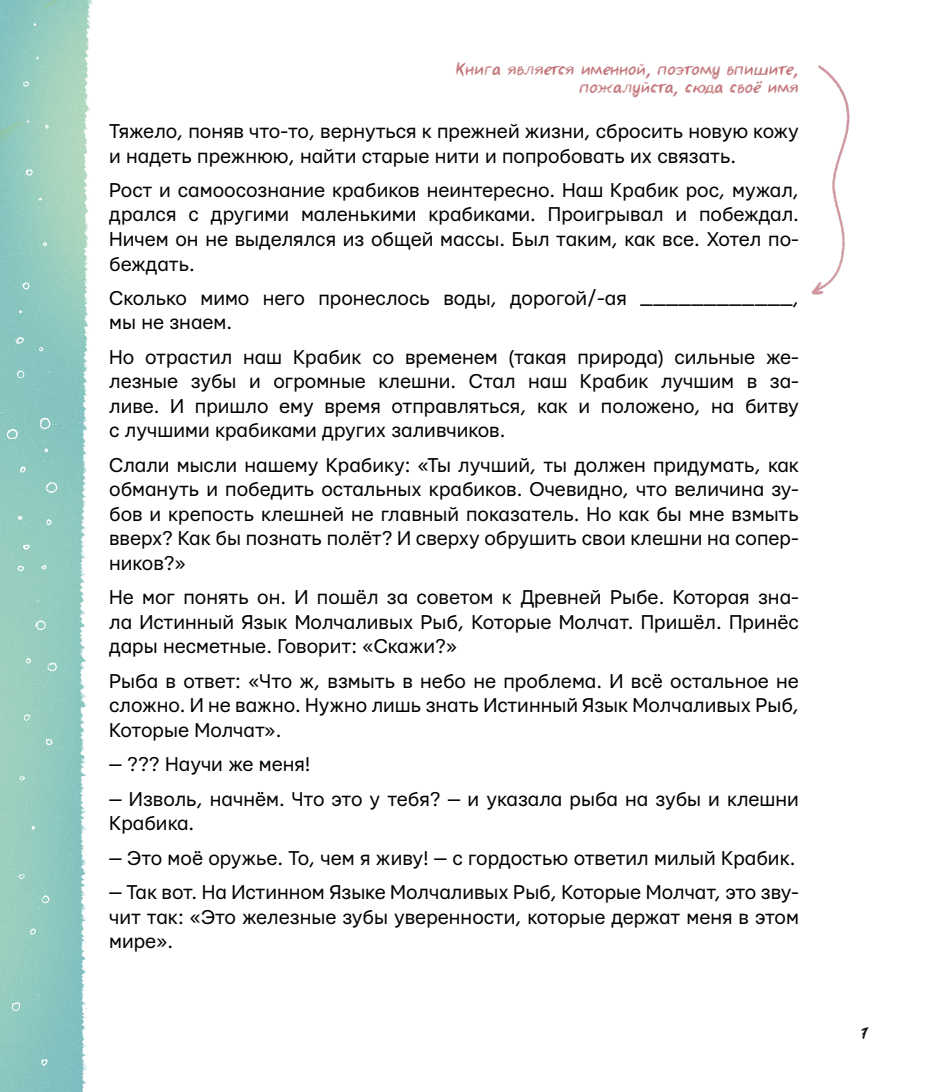
<style>
.page{position:relative;width:928px;height:1092px;background:#fff}
.page>*{position:absolute;margin:0;border:0;box-sizing:border-box;transform-origin:0 0}
.t1{font:21px/24.5px "Mariupol";color:#000;text-align:justify}
.t2{font:21px "beermoney";color:#000}
.t3{font:19.25px/17.5px "beermoney";color:#c17277;text-align:right}
</style>
<div class="page">
<img style="left:0;top:0;width:93px;height:1091px">
<img style="left:811px;top:65px;width:39px;height:230px">
<p class="t3" style="left:455px;top:59px;width:344px">Книга является именной, поэтому впишите, пожалуйста, сюда своё имя</p>
<p class="t1" style="left:109px;top:119px;width:691px">Тяжело, поняв что-то, вернуться к прежней жизни, сбросить новую кожу и надеть прежнюю, найти старые нити и попробовать их связать.</p>
<p class="t1" style="left:109px;top:178px;width:691px">Рост и самоосознание крабиков неинтересно. Наш Крабик рос, мужал, дрался с другими маленькими крабиками. Проигрывал и побеждал.<br>Ничем он не выделялся из общей массы. Был таким, как все. Хотел по&shy;беждать.</p>
<p class="t1" style="left:109px;top:286px;width:691px">Сколько мимо него пронеслось воды, дорогой/-ая ____________, мы не знаем.</p>
<p class="t1" style="left:109px;top:345px;width:691px">Но отрастил наш Крабик со временем (такая природа) сильные же&shy;лезные зубы и огромные клешни. Стал наш Крабик лучшим в за&shy;ливе. И пришло ему время отправляться, как и положено, на битву с лучшими крабиками других заливчиков.</p>
<p class="t1" style="left:109px;top:453px;width:691px">Слали мысли нашему Крабику: «Ты лучший, ты должен придумать, как обмануть и победить остальных крабиков. Очевидно, что величина зу&shy;бов и крепость клешней не главный показатель. Но как бы мне взмыть вверх? Как бы познать полёт? И сверху обрушить свои клешни на сопер&shy;ников?»</p>
<p class="t1" style="left:109px;top:585px;width:691px">Не мог понять он. И пошёл за советом к Древней Рыбе. Которая зна&shy;ла Истинный Язык Молчаливых Рыб, Которые Молчат. Пришёл. Принёс дары несметные. Говорит: «Скажи?»</p>
<p class="t1" style="left:109px;top:669px;width:691px">Рыба в ответ: «Что ж, взмыть в небо не проблема. И всё остальное не сложно. И не важно. Нужно лишь знать Истинный Язык Молчаливых Рыб, Которые Молчат».</p>
<p class="t1" style="left:109px;top:752px;width:203px">— ??? Научи же меня!</p>
<p class="t1" style="left:109px;top:786px;width:691px">— Изволь, начнём. Что это у тебя? — и указала рыба на зубы и клешни<br>Крабика.</p>
<p class="t1" style="left:109px;top:845px;width:688px">— Это моё оружье. То, чем я живу! — с гордостью ответил милый Крабик.</p>
<p class="t1" style="left:109px;top:880px;width:691px">— Так вот. На Истинном Языке Молчаливых Рыб, Которые Молчат, это зву&shy;чит так: «Это железные зубы уверенности, которые держат меня в этом мире».</p>
<p class="t2" style="left:861px;top:1018px;width:8px">7</p>
</div>
